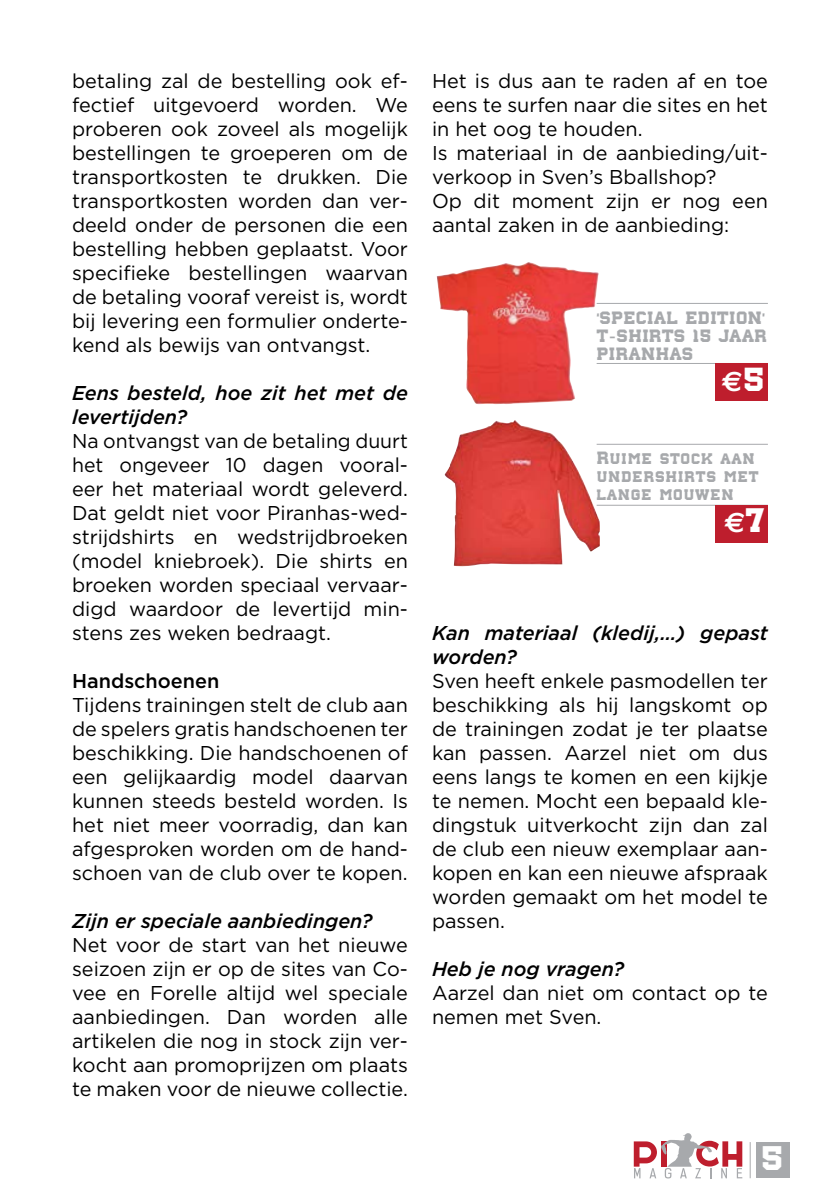
<style>
.page{position:relative;width:840px;height:1191px;background:#fff}
.page>*{position:absolute;margin:0;border:0;box-sizing:border-box;transform-origin:0 0}
.t1{font:28.8px "nebraska";color:#fff}
.t2{font:700 28.2px "Euro Sans";color:#fff}
.t3{font:20px/24px "Gotham";color:#000;text-align:justify}
.t4{font:italic 500 20px/24px "Gotham";color:#000}
.t5{font:500 20px "Gotham";color:#000}
.t6{font:15px/18px "nebraska";color:#a7a9ac}
.s1{font-family:"nebraska";font-weight:400}
</style>
<div class="page">
<svg style="left:633px;top:1133px;width:108px;height:45px"></svg>
<hr style="left:749px;top:1142px;width:1px;height:36px;background:#a7a9ac">
<div style="left:755px;top:1141px;width:34px;height:36px;background:#a7a9ac"></div>
<hr style="left:596px;top:303px;width:171px;height:1px;background:#a7a9ac">
<img style="left:436px;top:262px;width:162px;height:143px">
<img style="left:444px;top:420px;width:155px;height:146px">
<hr style="left:596px;top:363px;width:171px;height:1px;background:#a7a9ac">
<div style="left:715px;top:364px;width:52px;height:37px;background:#be1e2d"></div>
<hr style="left:596px;top:444px;width:171px;height:1px;background:#a7a9ac">
<hr style="left:596px;top:505px;width:171px;height:1px;background:#a7a9ac">
<div style="left:715px;top:505px;width:52px;height:37px;background:#be1e2d"></div>
<p class="t3" style="left:72px;top:69px;width:337px">betaling zal de bestelling ook ef&shy;fectief uitgevoerd worden. We proberen ook zoveel als mogelijk bestellingen te groeperen om de transportkosten te drukken. Die transportkosten worden dan ver&shy;deeld onder de personen die een bestelling hebben geplaatst. Voor specifieke bestellingen waarvan de betaling vooraf vereist is, wordt bij levering een formulier onderte&shy;kend als bewijs van ontvangst.</p>
<p class="t4" style="left:72px;top:381px;width:337px">Eens besteld, hoe zit het met de levertijden?</p>
<p class="t3" style="left:72px;top:429px;width:337px">Na ontvangst van de betaling duurt het ongeveer 10 dagen vooral&shy;eer het materiaal wordt geleverd.<br>Dat geldt niet voor Piranhas-wed&shy;strijdshirts en wedstrijdbroeken (model kniebroek). Die shirts en broeken worden speciaal vervaar&shy;digd waardoor de levertijd min&shy;stens zes weken bedraagt.</p>
<p class="t5" style="left:72px;top:668px;width:149px">Handschoenen</p>
<p class="t3" style="left:72px;top:693px;width:337px">Tijdens trainingen stelt de club aan de spelers gratis handschoenen ter beschikking. Die handschoenen of een gelijkaardig model daarvan kunnen steeds besteld worden. Is het niet meer voorradig, dan kan afgesproken worden om de hand&shy;schoen van de club over te kopen.</p>
<p class="t4" style="left:72px;top:909px;width:302px">Zijn er speciale aanbiedingen?</p>
<p class="t3" style="left:72px;top:933px;width:337px">Net voor de start van het nieuwe seizoen zijn er op de sites van Co&shy;vee en Forelle altijd wel speciale aanbiedingen. Dan worden alle artikelen die nog in stock zijn ver&shy;kocht aan promoprijzen om plaats te maken voor de nieuwe collectie.</p>
<p class="t3" style="left:432px;top:69px;width:337px;text-align:left">Het is dus aan te raden af en toe eens te surfen naar die sites en het in het oog te houden.<br>Is materiaal in de aanbieding/uit&shy;verkoop in Sven’s Bballshop?<br>Op dit moment zijn er nog een aantal zaken in de aanbieding:</p>
<p class="t6" style="left:596px;top:310px;width:172px">‘SPECIAL EDITION’<br>T-SHIRTS 15 JAAR<br>PIRANHAS</p>
<h2 class="t2" style="left:721px;top:365px;width:45px">€<span class="s1">5</span></h2>
<p class="t6" style="left:596px;top:449px;width:164px">Ruime stock aan undershirts met lange mouwen</p>
<h2 class="t2" style="left:724px;top:506px;width:42px">€<span class="s1">7</span></h2>
<p class="t4" style="left:432px;top:621px;width:337px">Kan materiaal (kledij,…) gepast worden?</p>
<p class="t3" style="left:432px;top:669px;width:337px">Sven heeft enkele pasmodellen ter beschikking als hij langskomt op de trainingen zodat je ter plaatse kan passen. Aarzel niet om dus eens langs te komen en een kijkje te nemen. Mocht een bepaald kle&shy;dingstuk uitverkocht zijn dan zal de club een nieuw exemplaar aan&shy;kopen en kan een nieuwe afspraak worden gemaakt om het model te passen.</p>
<p class="t4" style="left:432px;top:957px;width:193px">Heb je nog vragen?</p>
<p class="t3" style="left:432px;top:981px;width:337px">Aarzel dan niet om contact op te nemen met Sven.</p>
<h1 class="t1" style="left:760px;top:1145px;width:25px">5</h1>
</div>
